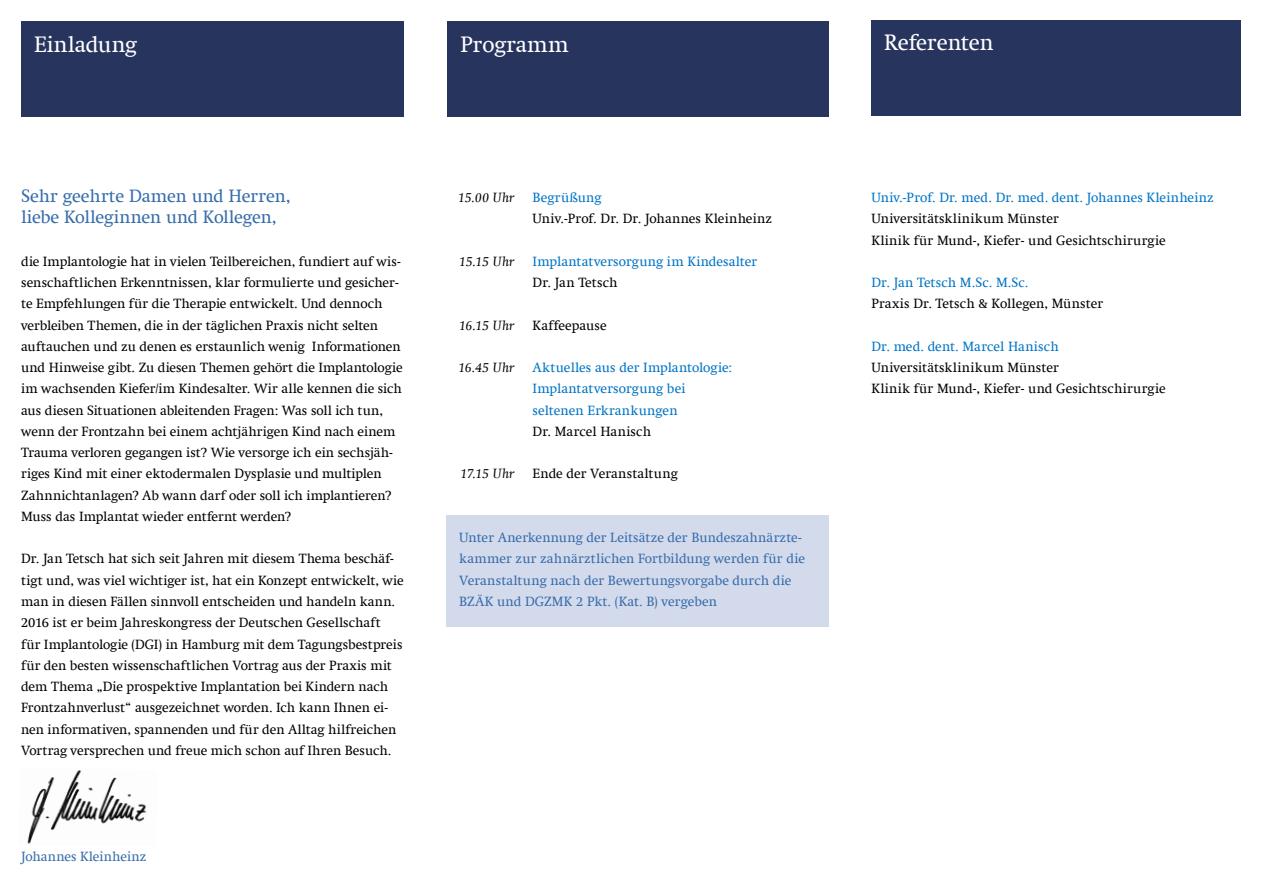
<style>
.page{position:relative;width:1263px;height:893px;background:#fff}
.page>*{position:absolute;margin:0;border:0;box-sizing:border-box;transform-origin:0 0}
.t1{font:22.5px "Swift Com";letter-spacing:-.005em;color:#fff}
.t2{font:18px/21.3px "Swift Com";letter-spacing:-.005em;color:#376dab}
.t3{font:13.5px/21.3px "Swift Com";color:#000}
.t4{font:13.5px/21.3px "Swift Com";letter-spacing:.005em;color:#0074c5}
.t5{font:13.5px/21.3px "Swift Com";letter-spacing:.01em;color:#376dab}
.t6{font:italic 13.5px "Swift Com";color:#000}
</style>
<div class="page">
<div style="left:446px;top:516px;width:383px;height:111px;background:#d3daec"></div>
<div style="left:21px;top:21px;width:383px;height:96px;background:#27345d"></div>
<div style="left:448px;top:21px;width:381px;height:96px;background:#27345d"></div>
<div style="left:871px;top:20px;width:370px;height:95px;background:#27345d"></div>
<img style="left:27px;top:770px;width:120px;height:74px">
<h1 class="t1" style="left:34px;top:31px;width:105px">Einladung</h1>
<h2 class="t2" style="left:21px;top:185px;width:271px">Sehr geehrte Damen und Herren, liebe Kolleginnen und Kollegen,</h2>
<p class="t3" style="left:21px;top:251px;width:383px">die Implantologie hat in vielen Teilbereichen, fundiert auf wis&shy;senschaftlichen Erkenntnissen, klar formulierte und gesicher&shy;te Empfehlungen für die Therapie entwickelt. Und dennoch verbleiben Themen, die in der täglichen Praxis nicht selten auftauchen und zu denen es erstaunlich wenig Informationen und Hinweise gibt. Zu diesen Themen gehört die Implantologie im wachsenden Kiefer/im Kindesalter. Wir alle kennen die sich aus diesen Situationen ableitenden Fragen: Was soll ich tun, wenn der Frontzahn bei einem achtjährigen Kind nach einem Trauma verloren gegangen ist? Wie versorge ich ein sechsjäh&shy;riges Kind mit einer ektodermalen Dysplasie und multiplen Zahnnichtanlagen? Ab wann darf oder soll ich implantieren?<br>Muss das Implantat wieder entfernt werden?</p>
<p class="t3" style="left:21px;top:548px;width:384px">Dr. Jan Tetsch hat sich seit Jahren mit diesem Thema beschäf&shy;tigt und, was viel wichtiger ist, hat ein Konzept entwickelt, wie man in diesen Fällen sinnvoll entscheiden und handeln kann.<br>2016 ist er beim Jahreskongress der Deutschen Gesellschaft<br>für Implantologie (DGI) in Hamburg mit dem Tagungsbestpreis für den besten wissenschaftlichen Vortrag aus der Praxis mit dem Thema „Die prospektive Implantation bei Kindern nach Frontzahnverlust“ ausgezeichnet worden. Ich kann Ihnen ei&shy;nen informativen, spannenden und für den Alltag hilfreichen Vortrag versprechen und freue mich schon auf Ihren Besuch.</p>
<p class="t5" style="left:21px;top:846px;width:127px">Johannes Kleinheinz</p>
<h1 class="t1" style="left:460px;top:31px;width:110px">Programm</h1>
<h1 class="t1" style="left:884px;top:29px;width:111px">Referenten</h1>
<p class="t6" style="left:458px;top:190px;width:58px">15.00 Uhr</p>
<p class="t6" style="left:459px;top:253px;width:57px">15.15 Uhr</p>
<p class="t6" style="left:459px;top:317px;width:57px">16.15 Uhr</p>
<p class="t6" style="left:458px;top:360px;width:58px">16.45 Uhr</p>
<p class="t6" style="left:460px;top:466px;width:56px">17.15 Uhr</p>
<p class="t4" style="left:533px;top:187px;width:71px">Begrüßung</p>
<p class="t3" style="left:533px;top:208px;width:241px">Univ.-Prof. Dr. Dr. Johannes Kleinheinz</p>
<p class="t4" style="left:533px;top:251px;width:226px">Implantatversorgung im Kindesalter</p>
<p class="t3" style="left:533px;top:272px;width:86px">Dr. Jan Tetsch</p>
<p class="t3" style="left:533px;top:314px;width:76px">Kaffeepause</p>
<p class="t4" style="left:533px;top:357px;width:201px">Aktuelles aus der Implantologie:<br>Implantatversorgung bei seltenen Erkrankungen</p>
<p class="t3" style="left:533px;top:421px;width:120px">Dr. Marcel Hanisch</p>
<p class="t3" style="left:533px;top:463px;width:147px">Ende der Veranstaltung</p>
<p class="t5" style="left:459px;top:527px;width:347px">Unter Anerkennung der Leitsätze der Bundeszahnärzte&shy;kammer zur zahnärztlichen Fortbildung werden für die Veranstaltung nach der Bewertungsvorgabe durch die BZÄK und DGZMK 2 Pkt. (Kat. B) vergeben</p>
<p class="t4" style="left:871px;top:187px;width:344px">Univ.-Prof. Dr. med. Dr. med. dent. Johannes Kleinheinz</p>
<p class="t3" style="left:871px;top:208px;width:296px">Universitätsklinikum Münster<br>Klinik für Mund-, Kiefer- und Gesichtschirurgie</p>
<p class="t4" style="left:871px;top:272px;width:159px">Dr. Jan Tetsch M.Sc. M.Sc.</p>
<p class="t3" style="left:871px;top:293px;width:233px">Praxis Dr. Tetsch &amp; Kollegen, Münster</p>
<p class="t4" style="left:871px;top:336px;width:189px">Dr. med. dent. Marcel Hanisch</p>
<p class="t3" style="left:871px;top:357px;width:296px">Universitätsklinikum Münster<br>Klinik für Mund-, Kiefer- und Gesichtschirurgie</p>
</div>
